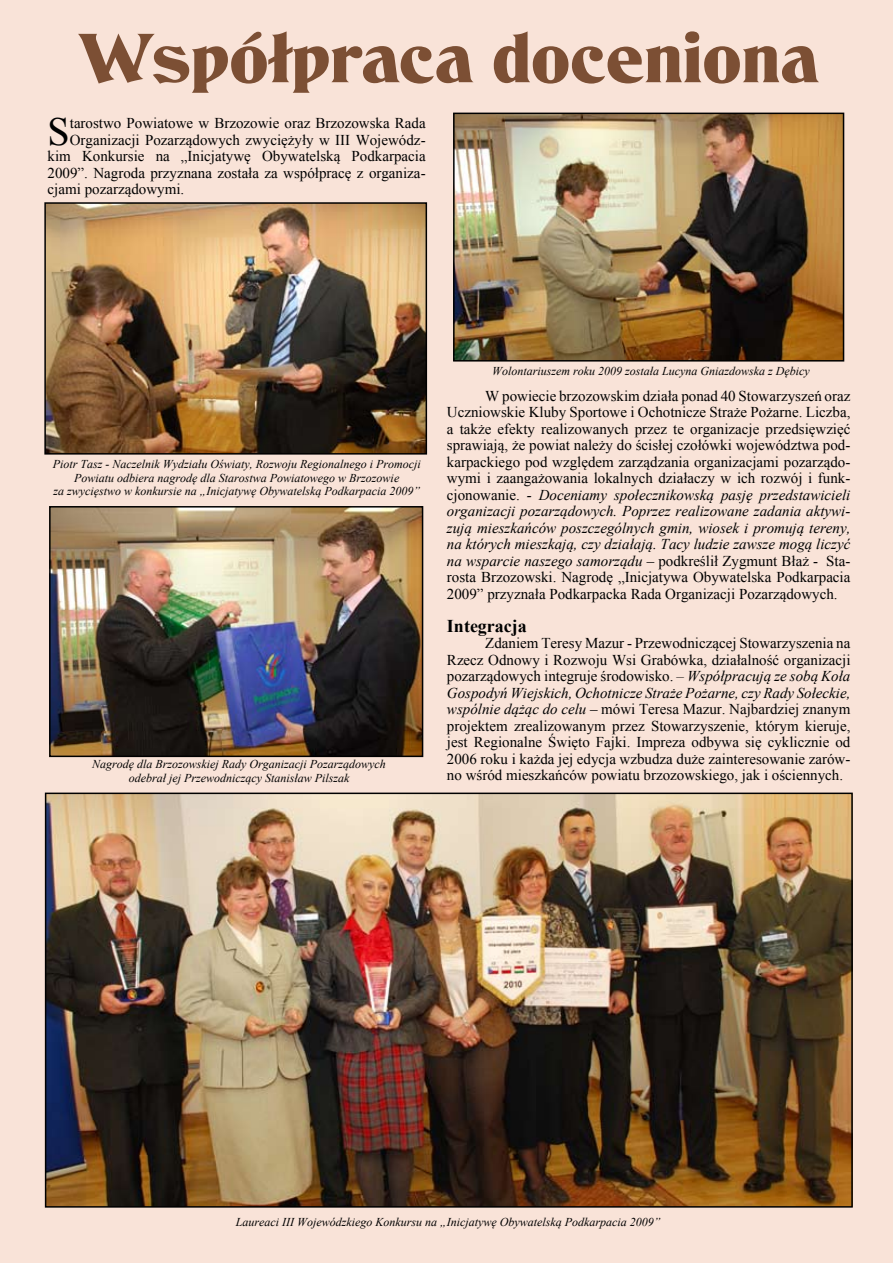
<style>
.page{position:relative;width:893px;height:1263px;background:#f9e3d8}
.page>*{position:absolute;margin:0;border:0;box-sizing:border-box;transform-origin:0 0}
.t1{font:67.5px "EFN Werset";color:#7c4f34;scale:1.1 1}
.t2{font:39.9px "Times New Roman";color:#000}
.t3{font:700 18px "Times New Roman";color:#000}
.t4{font:15px/16.5px "Times New Roman";color:#000;text-align:justify}
.t5{font:italic 12px/13.5px "Times New Roman";color:#000;text-align:center}
.s1{font-style:italic}
</style>
<div class="page">
<img style="left:48px;top:795px;width:802px;height:409px">
<div style="left:45px;top:792px;width:808px;height:415px;border:2px solid #000"></div>
<img style="left:47px;top:205px;width:377px;height:247px">
<div style="left:44px;top:202px;width:383px;height:253px;border:2px solid #000"></div>
<img style="left:52px;top:509px;width:368px;height:245px">
<div style="left:49px;top:506px;width:374px;height:251px;border:2px solid #000"></div>
<img style="left:456px;top:116px;width:385px;height:243px">
<div style="left:453px;top:113px;width:391px;height:249px;border:2px solid #000"></div>
<p class="t1" style="left:79px;top:14px;width:673px">Współpraca doceniona</p>
<p class="t2" style="left:48px;top:105px;width:24px">S</p>
<p class="t4" style="left:70px;top:115px;width:357px">tarostwo Powiatowe w Brzozowie oraz Brzozowska Rada</p>
<p class="t4" style="left:70px;top:131px;width:357px">Organizacji Pozarządowych zwyciężyły w III Wojewódz-</p>
<p class="t4" style="left:48px;top:148px;width:380px">kim Konkursie na „Inicjatywę Obywatelską Podkarpacia</p>
<p class="t4" style="left:48px;top:164px;width:379px">2009”. Nagroda przyznana została za współpracę z organiza-</p>
<p class="t4" style="left:48px;top:181px;width:138px">cjami pozarządowymi.</p>
<p class="t5" style="left:53px;top:457px;width:370px">Piotr Tasz - Naczelnik Wydziału Oświaty, Rozwoju Regionalnego i Promocji<br>Powiatu odbiera nagrodę dla Starostwa Powiatowego w Brzozowie<br>za zwycięstwo w konkursie na „Inicjatywę Obywatelską Podkarpacia 2009”</p>
<p class="t5" style="left:92px;top:757px;width:295px">Nagrodę dla Brzozowskiej Rady Organizacji Pozarządowych odebrał jej Przewodniczący Stanisław Pilszak</p>
<p class="t5" style="left:492px;top:364px;width:319px">Wolontariuszem roku 2009 została Lucyna Gniazdowska z Dębicy</p>
<p class="t4" style="left:447px;top:387px;width:405px;text-indent:38px">W powiecie brzozowskim działa ponad 40 Stowarzyszeń oraz Uczniowskie Kluby Sportowe i Ochotnicze Straże Pożarne. Liczba, a także efekty realizowanych przez te organizacje przedsięwzięć sprawiają, że powiat należy do ścisłej czołówki województwa pod&shy;karpackiego pod względem zarządzania organizacjami pozarządo&shy;wymi i zaangażowania lokalnych działaczy w ich rozwój i funk&shy;cjonowanie. <span class="s1">- Doceniamy społecznikowską pasję przedstawicieli organizacji pozarządowych. Poprzez realizowane zadania aktywi&shy;zują mieszkańców poszczególnych gmin, wiosek i promują tereny, na których mieszkają, czy działają. Tacy ludzie zawsze mogą liczyć na wsparcie naszego samorządu</span> – podkreślił Zygmunt Błaż - Sta&shy;rosta Brzozowski. Nagrodę „Inicjatywa Obywatelska Podkarpacia 2009” przyznała Podkarpacka Rada Organizacji Pozarządowych.</p>
<p class="t3" style="left:447px;top:613px;width:81px">Integracja</p>
<p class="t4" style="left:447px;top:635px;width:405px;text-indent:38px">Zdaniem Teresy Mazur - Przewodniczącej Stowarzyszenia na Rzecz Odnowy i Rozwoju Wsi Grabówka, działalność organizacji pozarządowych integruje środowisko. <span class="s1">– Współpracują ze sobą Koła Gospodyń Wiejskich, Ochotnicze Straże Pożarne, czy Rady Sołeckie, wspólnie dążąc do celu</span> – mówi Teresa Mazur. Najbardziej znanym projektem zrealizowanym przez Stowarzyszenie, którym kieruje, jest Regionalne Święto Fajki. Impreza odbywa się cyklicznie od 2006 roku i każda jej edycja wzbudza duże zainteresowanie zarów&shy;no wśród mieszkańców powiatu brzozowskiego, jak i ościennych.</p>
<p class="t5" style="left:236px;top:1214px;width:426px">Laureaci III Wojewódzkiego Konkursu na „Inicjatywę Obywatelską Podkarpacia 2009”</p>
</div>
